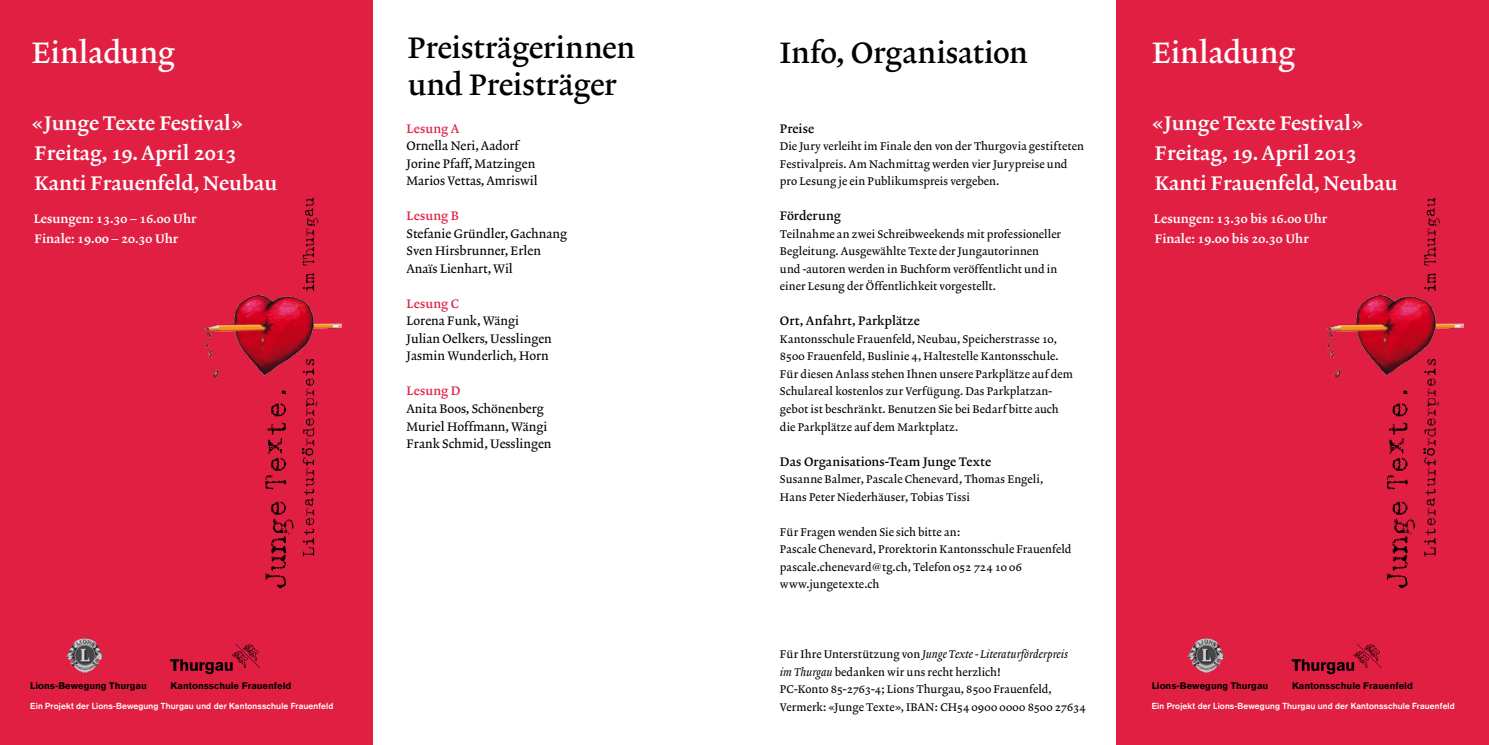
<style>
.page{position:relative;width:1489px;height:745px;background:#fff}
.page>*{position:absolute;margin:0;border:0;box-sizing:border-box;transform-origin:0 0}
.t1{font:500 30px/37.5px "Lexicon No 2 Roman B";letter-spacing:-.01em;color:#000}
.t2{font:500 30px "Lexicon No 2 Roman B";color:#fff}
.t3{font:500 20px/30px "Lexicon No 2 Roman C";color:#fff}
.t4{font:500 12.5px/17.5px "Lexicon No 2 Roman A";color:#000}
.t5{font:500 12.5px/20px "Lexicon No 2 Roman C";color:#fff}
.t6{font:500 12.5px "Lexicon No 2 Roman B";letter-spacing:.005em;color:#000}
.t7{font:500 12.5px "Lexicon No 2 Roman B";letter-spacing:.015em;color:#e11f43}
.t8{font:500 11.25px/17.5px "Lexicon No 2 Roman A";letter-spacing:.005em;color:#000}
.t9{font:500 11.25px "Lexicon No 2 Italic A";letter-spacing:.005em;color:#000}
.t10{font:900 9.38px "Akzidenz Grotesk";color:#000}
.t11{font:700 8.62px "Akzidenz Grotesk";letter-spacing:.015em;color:#fff}
.s1{font-family:"Times";font-weight:400}
.s2{font-family:"Lexicon No 2 Roman A"}
.s3{font-family:"Lexicon No 2 Italic A"}
</style>
<div class="page">
<div style="left:0;top:0;width:372px;height:744px;background:#e11f43"></div>
<div style="left:1116px;top:0;width:372px;height:744px;background:#e11f43"></div>
<img style="left:1326px;top:295px;width:137px;height:82px">
<svg style="left:1423px;top:197px;width:16px;height:359px"></svg>
<svg style="left:1386px;top:390px;width:28px;height:198px"></svg>
<svg style="left:1291px;top:644px;width:88px;height:29px"></svg>
<img style="left:1187px;top:638px;width:32px;height:34px">
<img style="left:205px;top:295px;width:137px;height:82px">
<svg style="left:302px;top:197px;width:16px;height:359px"></svg>
<svg style="left:265px;top:390px;width:29px;height:198px"></svg>
<svg style="left:170px;top:644px;width:88px;height:29px"></svg>
<img style="left:66px;top:638px;width:32px;height:34px">
<h1 class="t2" style="left:32px;top:35px;width:145px">Einladung</h1>
<h2 class="t3" style="left:32px;top:109px;width:247px">«Junge Texte Festival»<br>Freitag, 19. April 2013<br>Kanti Frauenfeld, Neubau</h2>
<p class="t5" style="left:34px;top:209px;width:164px">Lesungen: 13.30 – 16.00 Uhr<br>Finale: 19.oo – 20.30 Uhr</p>
<h1 class="t1" style="left:407px;top:30px;width:229px">Preisträgerinnen und Preisträger</h1>
<p class="t7" style="left:406px;top:121px;width:54px">Lesung A</p>
<p class="t4" style="left:406px;top:138px;width:133px">Ornella Neri, Aadorf<br>Jorine Pfaff, Matzingen<br>Marios Vettas, Amriswil</p>
<p class="t7" style="left:406px;top:208px;width:54px">Lesung B</p>
<p class="t4" style="left:406px;top:225px;width:162px">Stefanie Gründler, Gachnang<br>Sven Hirsbrunner, Erlen<br>Anaïs Lienhart, Wil</p>
<p class="t7" style="left:406px;top:296px;width:54px">Lesung C</p>
<p class="t4" style="left:406px;top:313px;width:147px">Lorena Funk, Wängi<br>Julian Oelkers, Uesslingen<br>Jasmin Wunderlich, Horn</p>
<p class="t7" style="left:406px;top:383px;width:56px">Lesung D</p>
<p class="t4" style="left:406px;top:400px;width:146px">Anita Boos, Schönenberg<br>Muriel Hoffmann, Wängi<br>Frank Schmid, Uesslingen</p>
<h1 class="t1" style="left:780px;top:35px;width:249px">Info, Organisation</h1>
<p class="t6" style="left:780px;top:121px;width:36px">Preise</p>
<p class="t8" style="left:780px;top:138px;width:305px">Die Jury verleiht im Finale den von der Thurgovia gestifteten<br>Festivalpreis. Am Nachmittag werden vier Jurypreise und pro Lesung je ein Publikumspreis vergeben.</p>
<p class="t6" style="left:780px;top:208px;width:63px">Förderung</p>
<p class="t8" style="left:780px;top:225px;width:283px">Teilnahme an zwei Schreibweekends mit professioneller Begleitung. Ausgewählte Texte der Jungautorinnen und -autoren werden in Buchform veröffentlicht und in einer Lesung der Öffentlichkeit vorgestellt.</p>
<p class="t6" style="left:780px;top:313px;width:141px">Ort, Anfahrt, Parkplätze</p>
<p class="t8" style="left:780px;top:330px;width:294px">Kantonsschule Frauenfeld, Neubau, Speicherstrasse 10, 8500 Frauenfeld, Buslinie 4, Haltestelle Kantonsschule.<br>Für diesen Anlass stehen Ihnen unsere Parkplätze auf dem Schulareal kostenlos zur Verfügung. Das Parkplatzan&shy;gebot ist beschränkt. Benutzen Sie bei Bedarf bitte auch die Parkplätze auf dem Marktplatz.</p>
<p class="t6" style="left:780px;top:453px;width:213px">Das Organisations-Team Junge Texte</p>
<p class="t8" style="left:780px;top:470px;width:265px">Susanne Balmer, Pascale Chenevard, Thomas Engeli,<br>Hans Peter Niederhäuser, Tobias Tissi</p>
<p class="t8" style="left:780px;top:523px;width:293px">Für Fragen wenden Sie sich bitte an:<br>Pascale Chenevard, Prorektorin Kantonsschule Frauenfeld pascale.chenevard<span class="s1">@</span>tg.ch, Telefon 052 724 10 06 www.jungetexte.ch</p>
<h1 class="t2" style="left:1152px;top:35px;width:145px">Einladung</h1>
<h2 class="t3" style="left:1152px;top:109px;width:247px">«Junge Texte Festival»<br>Freitag, 19. April 2013<br>Kanti Frauenfeld, Neubau</h2>
<p class="t5" style="left:1153px;top:209px;width:175px">Lesungen: 13.30 bis 16.00 Uhr<br>Finale: 19.oo bis 20.30 Uhr</p>
<p class="t10" style="left:30px;top:679px;width:118px">Lions-Bewegung Thurgau</p>
<p class="t10" style="left:170px;top:679px;width:122px">Kantonsschule Frauenfeld</p>
<p class="t11" style="left:30px;top:700px;width:304px">Ein Projekt der Lions-Bewegung Thurgau und der Kantonsschule Frauenfeld</p>
<p class="t9" style="left:780px;top:647px;width:290px"><span class="s2">Für Ihre Unterstützung von</span> Junge Texte - Literaturförderpreis</p>
<p class="t8" style="left:780px;top:663px;width:307px"><span class="s3">im Thurgau</span> bedanken wir uns recht herzlich!<br>PC-Konto 85-2763-4; Lions Thurgau, 8500 Frauenfeld,<br>Vermerk: «Junge Texte», IBAN: CH54 0900 0000 8500 27634</p>
<p class="t10" style="left:1151px;top:679px;width:118px">Lions-Bewegung Thurgau</p>
<p class="t10" style="left:1291px;top:679px;width:122px">Kantonsschule Frauenfeld</p>
<p class="t11" style="left:1151px;top:700px;width:304px">Ein Projekt der Lions-Bewegung Thurgau und der Kantonsschule Frauenfeld</p>
</div>
